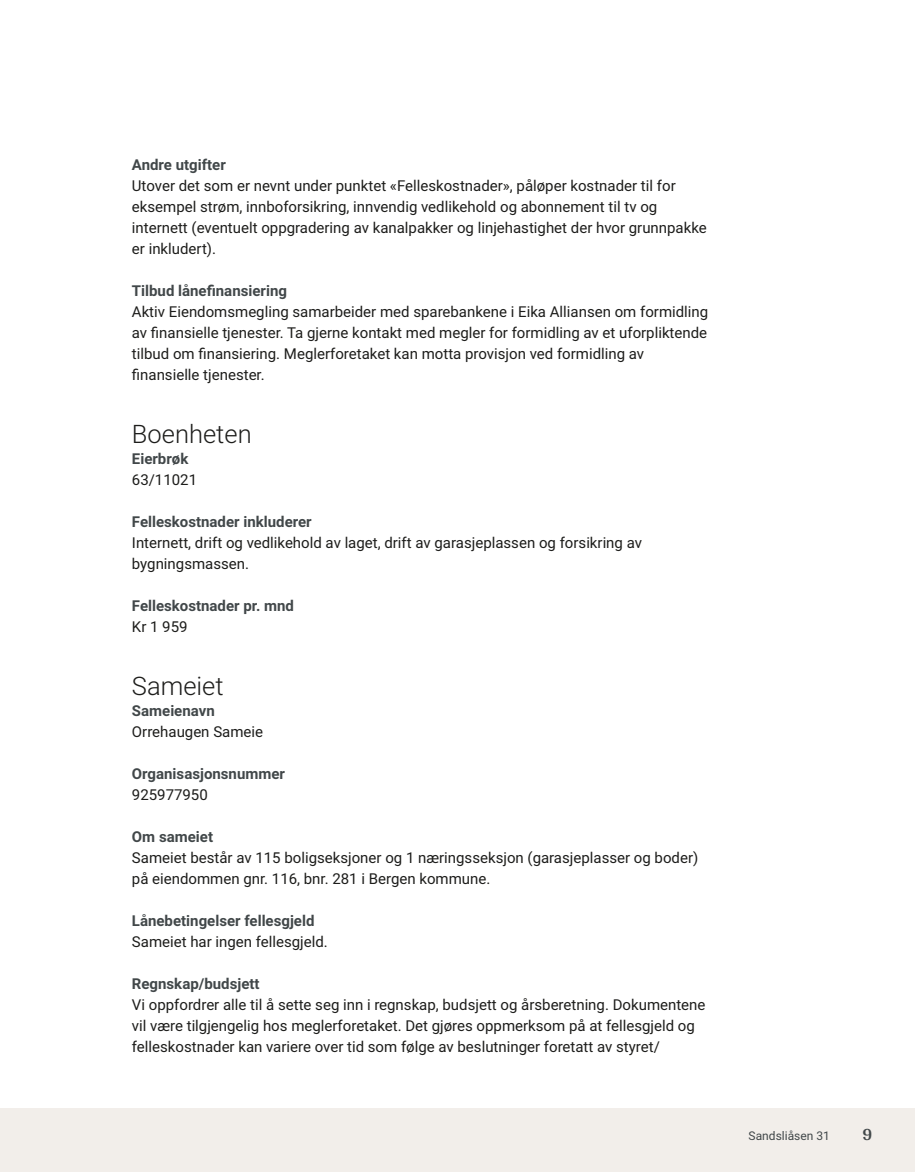
<style>
.page{position:relative;width:915px;height:1172px;background:#fff}
.page>*{position:absolute;margin:0;border:0;box-sizing:border-box;transform-origin:0 0}
.t1{font:300 25.5px "Roboto Vitec";color:#1d1d1b}
.t2{font:700 18px "Arya";color:#414749}
.t3{font:15px/21px "Roboto Vitec";color:#1d1d1b}
.t4{font:700 15px "Roboto Vitec";color:#414749}
.t5{font:12px "Roboto Vitec";color:#414749}
</style>
<div class="page">
<div style="left:0;top:1108px;width:914px;height:64px;background:#f2eeea"></div>
<p class="t4" style="left:132px;top:154px;width:95px">Andre utgifter</p>
<p class="t3" style="left:132px;top:174px;width:576px">Utover det som er nevnt under punktet «Felleskostnader», påløper kostnader til for eksempel strøm, innboforsikring, innvendig vedlikehold og abonnement til tv og internett (eventuelt oppgradering av kanalpakker og linjehastighet der hvor grunnpakke er inkludert).</p>
<p class="t4" style="left:132px;top:280px;width:156px">Tilbud lånefinansiering</p>
<p class="t3" style="left:132px;top:300px;width:577px">Aktiv Eiendomsmegling samarbeider med sparebankene i Eika Alliansen om formidling av finansielle tjenester. Ta gjerne kontakt med megler for formidling av et uforpliktende tilbud om finansiering. Meglerforetaket kan motta provisjon ved formidling av finansielle tjenester.</p>
<h1 class="t1" style="left:132px;top:416px;width:121px">Boenheten</h1>
<p class="t4" style="left:132px;top:448px;width:58px">Eierbrøk</p>
<p class="t3" style="left:132px;top:468px;width:67px">63/11021</p>
<p class="t4" style="left:132px;top:511px;width:181px">Felleskostnader inkluderer</p>
<p class="t3" style="left:132px;top:531px;width:511px">Internett, drift og vedlikehold av laget, drift av garasjeplassen og forsikring av bygningsmassen.</p>
<p class="t4" style="left:132px;top:595px;width:164px">Felleskostnader pr. mnd</p>
<p class="t3" style="left:132px;top:615px;width:57px">Kr 1 959</p>
<h1 class="t1" style="left:132px;top:668px;width:93px">Sameiet</h1>
<p class="t4" style="left:132px;top:700px;width:84px">Sameienavn</p>
<p class="t3" style="left:132px;top:720px;width:133px">Orrehaugen Sameie</p>
<p class="t4" style="left:132px;top:763px;width:154px">Organisasjonsnummer</p>
<p class="t3" style="left:132px;top:783px;width:77px">925977950</p>
<p class="t4" style="left:132px;top:826px;width:83px">Om sameiet</p>
<p class="t3" style="left:132px;top:846px;width:567px">Sameiet består av 115 boligseksjoner og 1 næringsseksjon (garasjeplasser og boder) på eiendommen gnr. 116, bnr. 281 i Bergen kommune.</p>
<p class="t4" style="left:132px;top:910px;width:184px">Lånebetingelser fellesgjeld</p>
<p class="t3" style="left:132px;top:930px;width:197px">Sameiet har ingen fellesgjeld.</p>
<p class="t4" style="left:132px;top:973px;width:129px">Regnskap/budsjett</p>
<p class="t3" style="left:132px;top:993px;width:575px">Vi oppfordrer alle til å sette seg inn i regnskap, budsjett og årsberetning. Dokumentene vil være tilgjengelig hos meglerforetaket. Det gjøres oppmerksom på at fellesgjeld og felleskostnader kan variere over tid som følge av beslutninger foretatt av styret/</p>
<p class="t5" style="left:748px;top:1127px;width:83px">Sandsliåsen 31</p>
<p class="t2" style="left:862px;top:1123px;width:11px">9</p>
</div>
